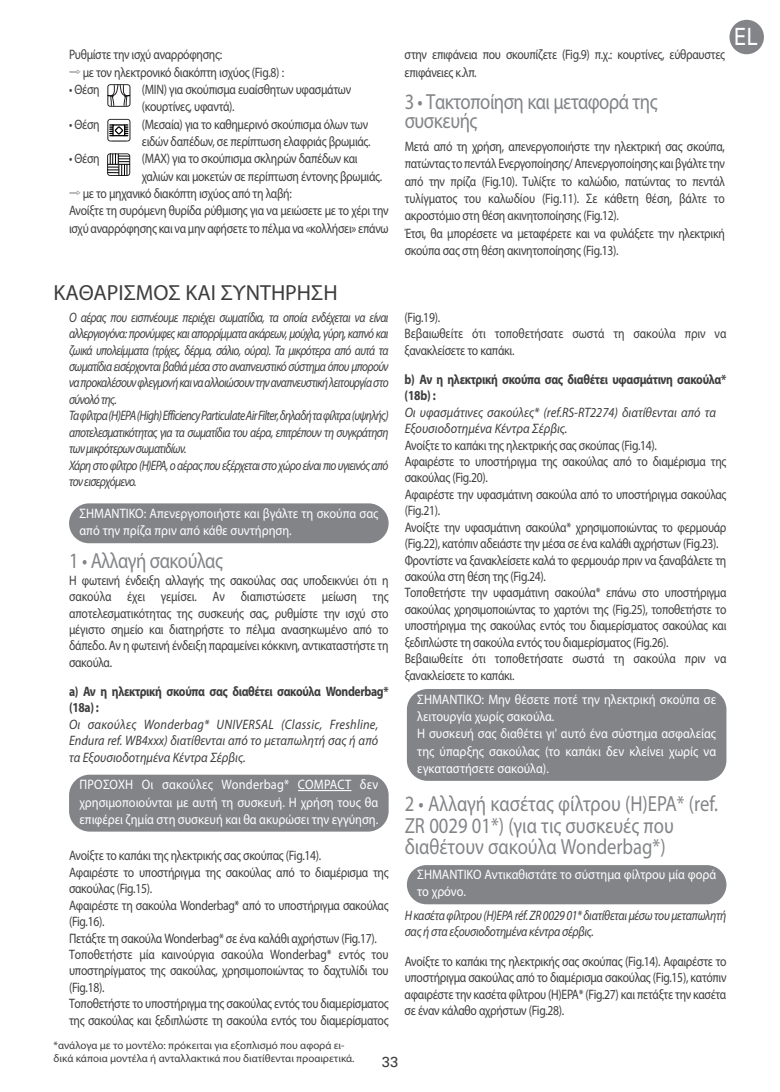
<style>
.page{position:relative;width:780px;height:1092px;background:#fff}
.page>*{position:absolute;margin:0;border:0;box-sizing:border-box;transform-origin:0 0}
.t1{font:23.75px "Univers";color:#fff;scale:.86 1}
.t2{font:22px/21.5px "Myriad Pro";letter-spacing:-.005em;color:#828487;scale:.85 1}
.t3{font:22px/19.8px "Myriad Pro";letter-spacing:-.025em;color:#828487;scale:.85 1}
.t4{font:22px "Myriad Pro";color:#3e3e3f}
.t5{font:14.5px "Univers";color:#3e3e3f}
.t6{font:13.75px/16.5px "Myriad Pro";letter-spacing:-.025em;color:#3e3e3f;scale:.85 1}
.t7{font:italic 13.75px/16.5px "Myriad Pro";letter-spacing:-.05em;color:#3e3e3f;scale:.83 1}
.t8{font:13.75px/17.2px "Myriad Pro";color:#fff;scale:.9 1}
.t9{font:italic 13.75px/16.5px "Myriad Pro";letter-spacing:-.05em;color:#3e3e3f;text-align:justify;scale:.9 1}
.t10{font:700 13.75px/16.5px "Myriad Pro";letter-spacing:-.03em;color:#3e3e3f;scale:.85 1}
.t11{font:italic 13.75px/16.5px "Myriad Pro";letter-spacing:-.025em;color:#3e3e3f;scale:.85 1}
.t12{font:italic 13.75px/16.5px "Myriad Pro";color:#3e3e3f;scale:.9 1}
.t13{font:13.75px/16.5px "Myriad Pro";letter-spacing:-.005em;color:#3e3e3f;scale:.85 1}
.t14{font:11px/13.2px "Myriad Pro";color:#3e3e3f}
.s1{font-family:"Hira Kaku Pro W6 90 pv RKSJ H"}
</style>
<div class="page">
<div style="left:69px;top:503px;width:319px;height:40px;background:#828487;border-radius:20px"></div>
<div style="left:407px;top:865px;width:319px;height:39px;background:#828487;border-radius:20px"></div>
<div style="left:407px;top:689px;width:319px;height:91px;background:#828487;border-radius:21px"></div>
<svg style="left:107px;top:84px;width:23px;height:23px"></svg>
<svg style="left:107px;top:119px;width:23px;height:22px"></svg>
<div style="left:113px;top:125px;width:12px;height:11px;background:#fff"></div>
<div style="left:112px;top:124px;width:13px;height:12px;border:1px solid #000"></div>
<svg style="left:115px;top:127px;width:7px;height:7px"></svg>
<div style="left:115px;top:126px;width:8px;height:9px;border:1px solid #000;border-radius:3px"></div>
<svg style="left:107px;top:153px;width:23px;height:23px"></svg>
<div style="left:69px;top:774px;width:319px;height:57px;background:#828487;border-radius:21px"></div>
<hr style="left:298px;top:790px;width:53px;height:1px;background:#fff">
<div style="left:729px;top:20px;width:34px;height:34px;background:#828487;border-radius:50%"></div>
<p class="t6" style="left:69px;top:47px;width:254px;line-height:17.2px">Ρυθμίστε την ισχύ αναρρόφησης:<br><span class="s1">⇨</span> με τον ηλεκτρονικό διακόπτη ισχύος (Fig.8) :</p>
<p class="t6" style="left:69px;top:82px;width:37px">• Θέση</p>
<p class="t6" style="left:142px;top:82px;width:248px;line-height:17.2px">(MIN) για σκούπισμα ευαίσθητων υφασμάτων (κουρτίνες, υφαντά).</p>
<p class="t6" style="left:69px;top:117px;width:37px">• Θέση</p>
<p class="t6" style="left:142px;top:116px;width:270px;line-height:17.2px">(Μεσαία) για το καθημερινό σκούπισμα όλων των ειδών δαπέδων, σε περίπτωση ελαφριάς βρωμιάς.</p>
<p class="t6" style="left:69px;top:151px;width:37px">• Θέση</p>
<p class="t6" style="left:142px;top:151px;width:255px">(MAX) για το σκούπισμα σκληρών δαπέδων και</p>
<p class="t6" style="left:142px;top:169px;width:284px">χαλιών και μοκετών σε περίπτωση έντονης βρωμιάς.</p>
<p class="t6" style="left:69px;top:186px;width:263px"><span class="s1">⇨</span> με το μηχανικό διακόπτη ισχύος από τη λαβή:</p>
<p class="t6" style="left:69px;top:203px;width:377px">Ανοίξτε τη συρόμενη θυρίδα ρύθμισης για να μειώσετε με το χέρι την</p>
<p class="t6" style="left:69px;top:221px;width:377px">ισχύ αναρρόφησης και να μην αφήσετε το πέλμα να «κολλήσει» επάνω</p>
<p class="t6" style="left:404px;top:47px;width:378px;line-height:17.2px">στην επιφάνεια που σκουπίζετε (Fig.9) π.χ.: κουρτίνες, εύθραυστες επιφάνειες κ.λπ.</p>
<h2 class="t3" style="left:404px;top:93px;width:299px">3 • Τακτοποίηση και μεταφορά της συσκευής</h2>
<p class="t6" style="left:404px;top:138px;width:378px;line-height:17.2px">Μετά από τη χρήση, απενεργοποιήστε την ηλεκτρική σας σκούπα, πατώντας το πεντάλ Ενεργοποίησης/ Απενεργοποίησης και βγάλτε την από την πρίζα (Fig.10). Τυλίξτε το καλώδιο, πατώντας το πεντάλ τυλίγματος του καλωδίου (Fig.11). Σε κάθετη θέση, βάλτε το ακροστόμιο στη θέση ακινητοποίησης (Fig.12).<br>Έτσι, θα μπορέσετε να μεταφέρετε και να φυλάξετε την ηλεκτρική σκούπα σας στη θέση ακινητοποίησης (Fig.13).</p>
<h1 class="t1" style="left:734px;top:28px;width:29px">EL</h1>
<h2 class="t4" style="left:54px;top:284px;width:285px">ΚΑΘΑΡΙΣΜΟΣ ΚΑΙ ΣΥΝΤΗΡΗΣΗ</h2>
<p class="t7" style="left:69px;top:309px;width:386px">Ο αέρας που εισπνέουμε περιέχει σωματίδια, τα οποία ενδέχεται να είναι αλλεργιογόνα: προνύμφες και απορρίμματα ακάρεων, μούχλα, γύρη, καπνό και ζωικά υπολείμματα (τρίχες, δέρμα, σάλιο, ούρα). Τα μικρότερα από αυτά τα σωματίδια εισέρχονται βαθιά μέσα στο αναπνευστικό σύστημα όπου μπορούν να προκαλέσουν φλεγμονή και να αλλοιώσουν την αναπνευστική λειτουργία στο σύνολό της.<br>Τα φίλτρα (H)EPA (High) Efficiency Particulate Air Filter, δηλαδή τα φίλτρα (υψηλής) αποτελεσματικότητας για τα σωματίδια του αέρα, επιτρέπουν τη συγκράτηση των μικρότερων σωματιδίων.<br>Χάρη στο φίλτρο (H)EPA, ο αέρας που εξέρχεται στο χώρο είναι πιο υγιεινός από τον εισερχόμενο.</p>
<p class="t8" style="left:79px;top:505px;width:333px">ΣΗΜΑΝΤΙΚΟ: Απενεργοποιήστε και βγάλτε τη σκούπα σας από την πρίζα πριν από κάθε συντήρηση.</p>
<h2 class="t3" style="left:69px;top:552px;width:182px">1 • Αλλαγή σακούλας</h2>
<p class="t6" style="left:69px;top:572px;width:377px;text-align:justify">Η φωτεινή ένδειξη αλλαγής της σακούλας σας υποδεικνύει ότι η σακούλα έχει γεμίσει. Αν διαπιστώσετε μείωση της αποτελεσματικότητας της συσκευής σας, ρυθμίστε την ισχύ στο μέγιστο σημείο και διατηρήστε το πέλμα ανασηκωμένο από το δάπεδο. Αν η φωτεινή ένδειξη παραμείνει κόκκινη, αντικαταστήστε τη σακούλα.</p>
<p class="t10" style="left:69px;top:684px;width:377px">a) Αν η ηλεκτρική σκούπα σας διαθέτει σακούλα Wonderbag* (18a) :</p>
<p class="t9" style="left:69px;top:716px;width:345px">Οι σακούλες Wonderbag* UNIVERSAL (Classic, Freshline, Endura ref. WB4xxx) διατίθενται από το μεταπωλητή σας ή από τα Εξουσιοδοτημένα Κέντρα Σέρβις.</p>
<p class="t8" style="left:79px;top:776px;width:333px;text-align:justify">ΠΡΟΣΟΧΗ Οι σακούλες Wonderbag* COMPACT δεν χρησιμοποιούνται με αυτή τη συσκευή. Η χρήση τους θα επιφέρει ζημία στη συσκευή και θα ακυρώσει την εγγύηση.</p>
<p class="t6" style="left:69px;top:848px;width:377px">Ανοίξτε το καπάκι της ηλεκτρικής σας σκούπας (Fig.14).<br>Αφαιρέστε το υποστήριγμα της σακούλας από το διαμέρισμα της σακούλας (Fig.15).<br>Αφαιρέστε τη σακούλα Wonderbag* από το υποστήριγμα σακούλας (Fig.16).<br>Πετάξτε τη σακούλα Wonderbag* σε ένα καλάθι αχρήστων (Fig.17).<br>Τοποθετήστε μία καινούργια σακούλα Wonderbag* εντός του υποστηρίγματος της σακούλας, χρησιμοποιώντας το δαχτυλίδι του (Fig.18).<br>Τοποθετήστε το υποστήριγμα της σακούλας εντός του διαμερίσματος της σακούλας και ξεδιπλώστε τη σακούλα εντός του διαμερίσματος</p>
<p class="t13" style="left:404px;top:309px;width:380px">(Fig.19).<br>Βεβαιωθείτε ότι τοποθετήσατε σωστά τη σακούλα πριν να ξανακλείσετε το καπάκι.</p>
<p class="t10" style="left:404px;top:372px;width:380px">b) Αν η ηλεκτρική σκούπα σας διαθέτει υφασμάτινη σακούλα* (18b) :</p>
<p class="t12" style="left:404px;top:404px;width:347px">Οι υφασμάτινες σακούλες* (ref.RS-RT2274) διατίθενται από τα<br>Εξουσιοδοτημένα Κέντρα Σέρβις.</p>
<p class="t6" style="left:404px;top:437px;width:380px">Ανοίξτε το καπάκι της ηλεκτρικής σας σκούπας (Fig.14).<br>Αφαιρέστε το υποστήριγμα της σακούλας από το διαμέρισμα της σακούλας (Fig.20).<br>Αφαιρέστε την υφασμάτινη σακούλα από το υποστήριγμα σακούλας (Fig.21).<br>Ανοίξτε την υφασμάτινη σακούλα* χρησιμοποιώντας το φερμουάρ (Fig.22), κατόπιν αδειάστε την μέσα σε ένα καλάθι αχρήστων (Fig.23).<br>Φροντίστε να ξανακλείσετε καλά το φερμουάρ πριν να ξαναβάλετε τη σακούλα στη θέση της (Fig.24).<br>Τοποθετήστε την υφασμάτινη σακούλα* επάνω στο υποστήριγμα σακούλας χρησιμοποιώντας το χαρτόνι της (Fig.25), τοποθετήστε το υποστήριγμα της σακούλας εντός του διαμερίσματος σακούλας και ξεδιπλώστε τη σακούλα εντός του διαμερίσματος (Fig.26).<br>Βεβαιωθείτε ότι τοποθετήσατε σωστά τη σακούλα πριν να ξανακλείσετε το καπάκι.</p>
<p class="t8" style="left:417px;top:691px;width:333px">ΣΗΜΑΝΤΙΚΟ: Μην θέσετε ποτέ την ηλεκτρική σκούπα σε λειτουργία χωρίς σακούλα.<br>Η συσκευή σας διαθέτει γι' αυτό ένα σύστημα ασφαλείας της ύπαρξης σακούλας (το καπάκι δεν κλείνει χωρίς να εγκαταστήσετε σακούλα).</p>
<h2 class="t2" style="left:404px;top:794px;width:370px">2 • Αλλαγή κασέτας φίλτρου (H)EPA* (ref.<br>ZR 0029 01*) (για τις συσκευές που διαθέτουν σακούλα Wonderbag*)</h2>
<p class="t8" style="left:417px;top:866px;width:333px">ΣΗΜΑΝΤΙΚΟ Αντικαθιστάτε το σύστημα φίλτρου μία φορά το χρόνο.</p>
<p class="t11" style="left:404px;top:907px;width:380px">Η κασέτα φίλτρου (H)EPA réf. ZR 0029 01* διατίθεται μέσω του μεταπωλητή σας ή στα εξουσιοδοτημένα κέντρα σέρβις.</p>
<p class="t6" style="left:404px;top:953px;width:380px;text-align:justify">Ανοίξτε το καπάκι της ηλεκτρικής σας σκούπας (Fig.14). Αφαιρέστε το υποστήριγμα σακούλας από το διαμέρισμα σακούλας (Fig.15), κατόπιν αφαιρέστε την κασέτα φίλτρου (H)EPA* (Fig.27) και πετάξτε την κασέτα σε έναν κάλαθο αχρήστων (Fig.28).</p>
<p class="t14" style="left:54px;top:1038px;width:302px">*ανάλογα με το μοντέλο: πρόκειται για εξοπλισμό που αφορά ει&shy;δικά κάποια μοντέλα ή ανταλλακτικά που διατίθενται προαιρετικά.</p>
<p class="t5" style="left:382px;top:1056px;width:18px">33</p>
</div>
